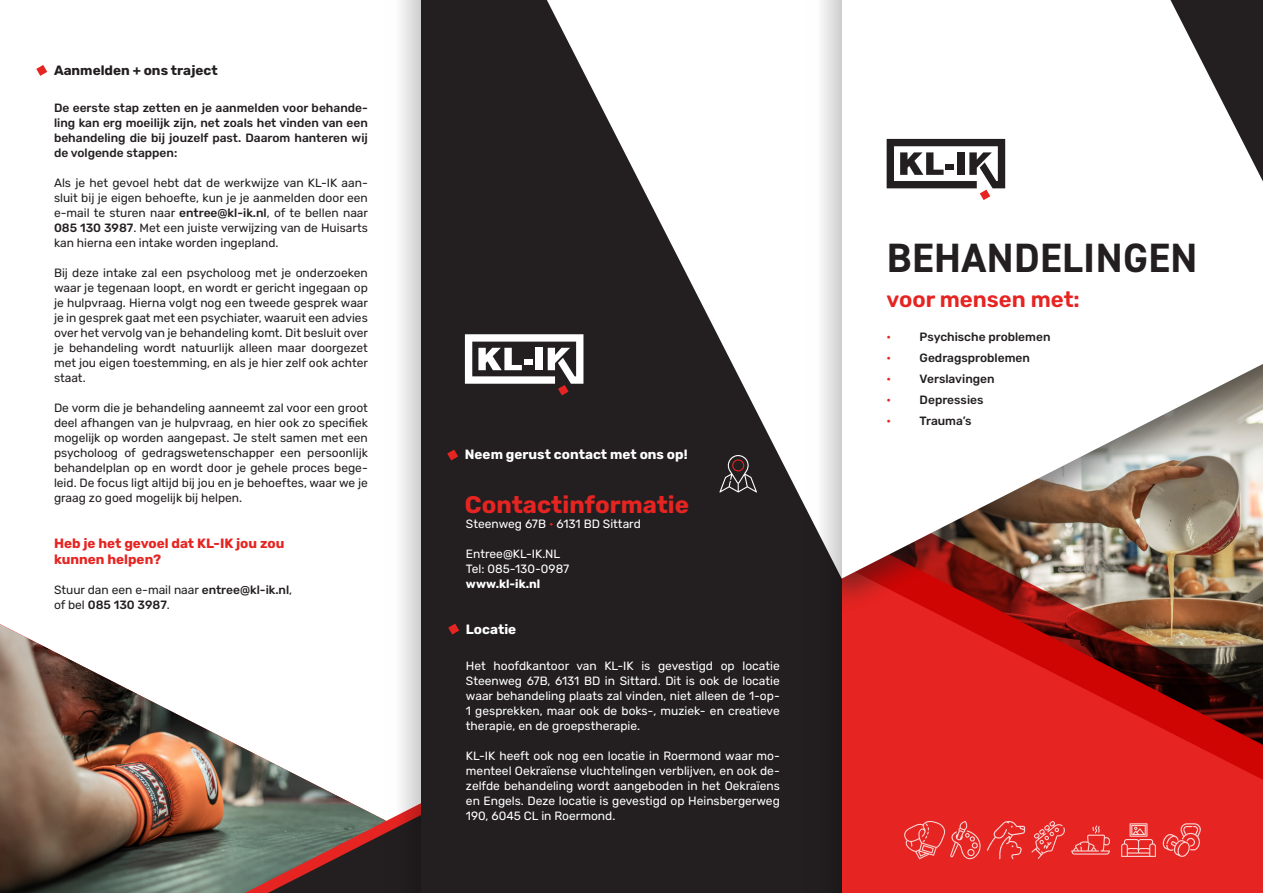
<style>
.page{position:relative;width:1263px;height:893px;background:#fff}
.page>*{position:absolute;margin:0;border:0;box-sizing:border-box;transform-origin:0 0}
.t1{font:700 40.95px "DIN2014";letter-spacing:.01em;color:#231f20}
.t2{font:700 24px "Rubik";color:#e62421}
.t3{font:600 22.2px "Rubik";color:#e62421}
.t4{font:700 13.5px "Rubik";color:#e62421}
.t5{font:700 13.5px "Rubik";color:#fff}
.t6{font:700 13.5px "Rubik";color:#231f20}
.t7{font:12px/15px "Rubik";color:#231f20;text-align:justify}
.t8{font:12px/15px "Rubik";color:#fff;text-align:justify}
.t9{font:500 12px/15px "Rubik";color:#231f20;text-align:justify}
.t10{font:700 12px "Rubik";color:#fff}
.s1{font-weight:500}
.s2{font-weight:400}
.s3{color:#e62421}
</style>
<div class="page">
<img style="left:0;top:624px;width:324px;height:165px">
<div style="left:842px;top:790px;width:421px;height:103px;background:#e62421"></div>
<svg style="left:842px;top:615px;width:421px;height:175px;fill:#e62421"></svg>
<img style="left:0;top:789px;width:384px;height:104px">
<div style="left:576px;top:0;width:687px;height:615px;background:#231f20;opacity:.5"></div>
<svg style="left:842px;top:0;width:421px;height:583px"></svg>
<div style="left:421px;top:0;width:421px;height:893px;background:#231f20"></div>
<svg style="left:547px;top:0;width:257px;height:505px;fill:#fff"></svg>
<svg style="left:448px;top:624px;width:11px;height:11px"></svg>
<svg style="left:447px;top:450px;width:11px;height:10px"></svg>
<svg style="left:719px;top:455px;width:38px;height:37px"></svg>
<svg style="left:887px;top:139px;width:118px;height:61px"></svg>
<svg style="left:1170px;top:0;width:93px;height:181px"></svg>
<svg style="left:36px;top:65px;width:11px;height:11px"></svg>
<svg style="left:465px;top:334px;width:118px;height:61px"></svg>
<svg style="left:904px;top:821px;width:77px;height:38px"></svg>
<svg style="left:987px;top:821px;width:38px;height:38px"></svg>
<svg style="left:1031px;top:821px;width:34px;height:38px"></svg>
<svg style="left:1071px;top:825px;width:39px;height:30px"></svg>
<svg style="left:1121px;top:823px;width:35px;height:34px"></svg>
<svg style="left:1163px;top:823px;width:38px;height:34px"></svg>
<svg style="left:384px;top:0;width:37px;height:893px"></svg>
<svg style="left:804px;top:0;width:38px;height:579px"></svg>
<p class="t6" style="left:54px;top:62px;width:165px">Aanmelden + ons traject</p>
<p class="t9" style="left:54px;top:100px;width:315px">De eerste stap zetten en je aanmelden voor behande&shy;ling kan erg moeilijk zijn, net zoals het vinden van een behandeling die bij jouzelf past. Daarom hanteren wij de volgende stappen:</p>
<p class="t7" style="left:54px;top:175px;width:316px">Als je het gevoel hebt dat de werkwijze van KL-IK aan&shy;sluit bij je eigen behoefte, kun je je aanmelden door een e-mail te sturen naar <span class="s1">entree@kl-ik.nl</span>, of te bellen naar <span class="s1">085 130 3987</span>. Met een juiste verwijzing van de Huisarts kan hierna een intake worden ingepland.</p>
<p class="t7" style="left:54px;top:265px;width:316px">Bij deze intake zal een psycholoog met je onderzoeken waar je tegenaan loopt, en wordt er gericht ingegaan op je hulpvraag. Hierna volgt nog een tweede gesprek waar je in gesprek gaat met een psychiater, waaruit een advies over het vervolg van je behandeling komt. Dit besluit over je behandeling wordt natuurlijk alleen maar doorgezet met jou eigen toestemming, en als je hier zelf ook achter staat.</p>
<p class="t7" style="left:54px;top:400px;width:315px">De vorm die je behandeling aanneemt zal voor een groot deel afhangen van je hulpvraag, en hier ook zo specifiek mogelijk op worden aangepast. Je stelt samen met een psycholoog of gedragswetenschapper een persoonlijk behandelplan op en wordt door je gehele proces bege&shy;leid. De focus ligt altijd bij jou en je behoeftes, waar we je graag zo goed mogelijk bij helpen.</p>
<p class="t4" style="left:54px;top:535px;width:232px">Heb je het gevoel dat KL-IK jou zou</p>
<p class="t4" style="left:54px;top:552px;width:109px">kunnen helpen?</p>
<p class="t7" style="left:54px;top:583px;width:240px">Stuur dan een e-mail naar <span class="s1">entree@kl-ik.nl</span>,</p>
<p class="t9" style="left:54px;top:598px;width:117px"><span class="s2">of bel</span> 085 130 3987<span class="s2">.</span></p>
<p class="t5" style="left:465px;top:447px;width:224px">Neem gerust contact met ons op!</p>
<p class="t2" style="left:465px;top:491px;width:226px">Contactinformatie</p>
<p class="t8" style="left:466px;top:517px;width:176px">Steenweg 67B <span class="s3">•</span> 6131 BD Sittard</p>
<p class="t8" style="left:466px;top:547px;width:96px">Entree@KL-IK.NL</p>
<p class="t8" style="left:466px;top:562px;width:105px">Tel: 085-130-0987</p>
<p class="t10" style="left:466px;top:577px;width:76px">www.kl-ik.nl</p>
<p class="t5" style="left:466px;top:621px;width:52px">Locatie</p>
<p class="t8" style="left:466px;top:659px;width:315px">Het hoofdkantoor van KL-IK is gevestigd op locatie Steenweg 67B, 6131 BD in Sittard. Dit is ook de locatie waar behandeling plaats zal vinden, niet alleen de 1-op-1 gesprekken, maar ook de boks-, muziek- en creatieve therapie, en de groepstherapie.</p>
<p class="t8" style="left:466px;top:749px;width:315px">KL-IK heeft ook nog een locatie in Roermond waar mo&shy;menteel Oekraïense vluchtelingen verblijven, en ook de&shy;zelfde behandeling wordt aangeboden in het Oekraïens en Engels. Deze locatie is gevestigd op Heinsbergerweg 190, 6045 CL in Roermond.</p>
<p class="t1" style="left:887px;top:230px;width:312px">BEHANDELINGEN</p>
<p class="t3" style="left:887px;top:287px;width:195px">voor mensen met:</p>
<p class="t9" style="left:887px;top:329px;width:165px"><span class="s3">•</span> Psychische problemen</p>
<p class="t9" style="left:887px;top:350px;width:145px"><span class="s3">•</span> Gedragsproblemen</p>
<p class="t9" style="left:887px;top:371px;width:109px"><span class="s3">•</span> Verslavingen</p>
<p class="t9" style="left:887px;top:392px;width:98px"><span class="s3">•</span> Depressies</p>
<p class="t9" style="left:887px;top:413px;width:87px"><span class="s3">•</span> Trauma’s</p>
</div>
